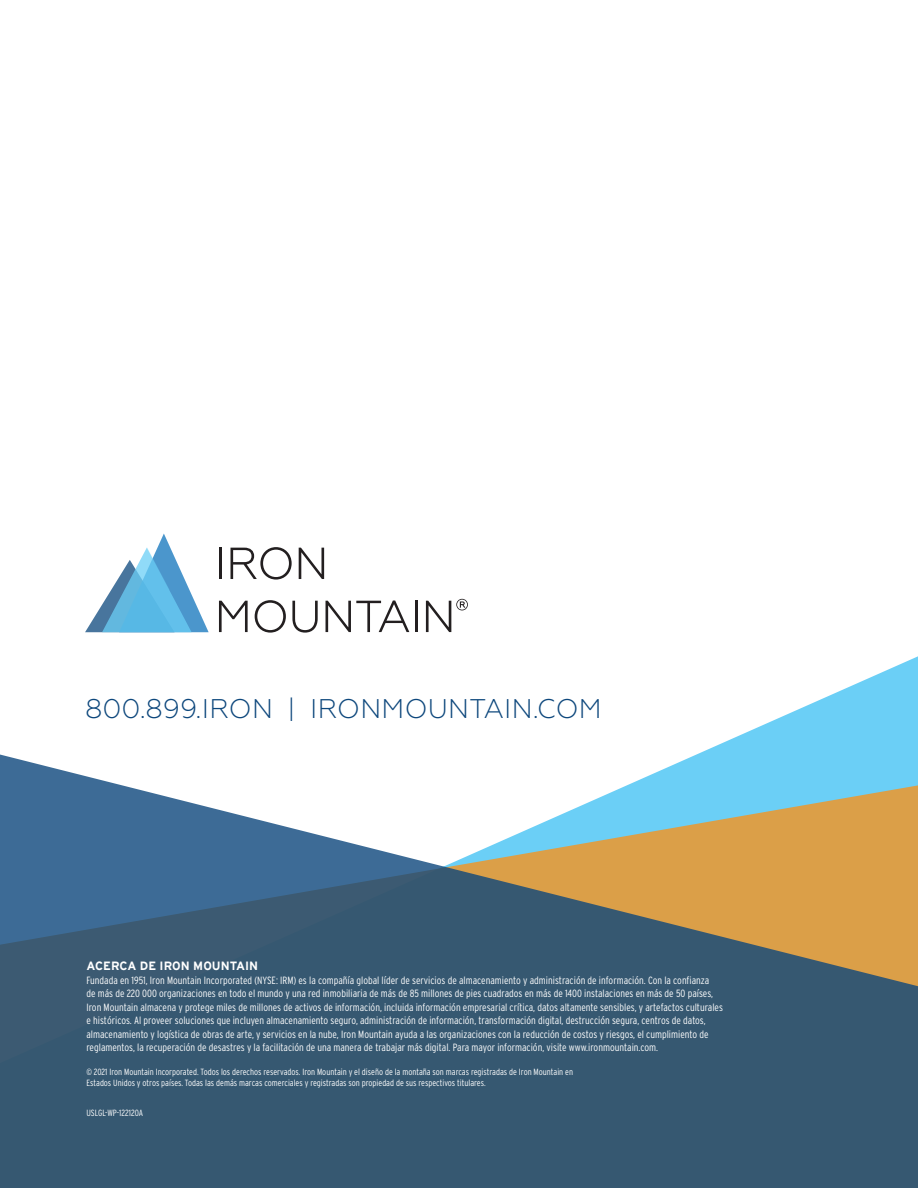
<style>
.page{position:relative;width:918px;height:1188px;background:#fff}
.page>*{position:absolute;margin:0;border:0;box-sizing:border-box;transform-origin:0 0}
.Contact_Info{font:300 27px "Geometria";letter-spacing:.01em;color:#0d477c}
.t1{font:700 12px "Interstate";color:#fff}
.t2{font:300 10.5px/13.5px "Interstate Condensed";color:#fff}
.t3{font:300 9px/10.5px "Interstate Condensed";color:#fff}
</style>
<div class="page">
<svg style="left:704px;top:656px;width:214px;height:95px"></svg>
<svg style="left:0;top:751px;width:918px;height:437px;background:#627985"></svg>
<svg style="left:85px;top:534px;width:124px;height:98px"></svg>
<hr style="left:219px;top:548px;width:3px;height:31px;background:#231f20">
<svg style="left:231px;top:547px;width:61px;height:33px"></svg>
<svg style="left:299px;top:548px;width:25px;height:31px"></svg>
<svg style="left:219px;top:601px;width:29px;height:31px"></svg>
<svg style="left:255px;top:600px;width:31px;height:33px"></svg>
<svg style="left:292px;top:601px;width:26px;height:32px"></svg>
<svg style="left:326px;top:601px;width:83px;height:31px"></svg>
<hr style="left:415px;top:601px;width:2px;height:31px;background:#231f20">
<svg style="left:426px;top:599px;width:42px;height:33px"></svg>
<p class="Contact_Info" style="left:85px;top:693px;width:518px">800.899.IRON | IRONMOUNTAIN.COM</p>
<p class="t1" style="left:86px;top:959px;width:173px">ACERCA DE IRON MOUNTAIN</p>
<p class="t2" style="left:86px;top:973px;width:638px">Fundada en 1951, Iron Mountain Incorporated (NYSE: IRM) es la compañía global líder de servicios de almacenamiento y administración de información. Con la confianza<br>de más de 220 000 organizaciones en todo el mundo y una red inmobiliaria de más de 85 millones de pies cuadrados en más de 1400 instalaciones en más de 50 países, Iron Mountain almacena y protege miles de millones de activos de información, incluida información empresarial crítica, datos altamente sensibles, y artefactos culturales e históricos. Al proveer soluciones que incluyen almacenamiento seguro, administración de información, transformación digital, destrucción segura, centros de datos, almacenamiento y logística de obras de arte, y servicios en la nube, Iron Mountain ayuda a las organizaciones con la reducción de costos y riesgos, el cumplimiento de reglamentos, la recuperación de desastres y la facilitación de una manera de trabajar más digital. Para mayor información, visite www.ironmountain.com.</p>
<p class="t3" style="left:86px;top:1067px;width:488px">© 2021 Iron Mountain Incorporated. Todos los derechos reservados. Iron Mountain y el diseño de la montaña son marcas registradas de Iron Mountain en<br>Estados Unidos y otros países. Todas las demás marcas comerciales y registradas son propiedad de sus respectivos titulares.</p>
<p class="t3" style="left:86px;top:1108px;width:58px">USLGL-WP-122120A</p>
</div>
